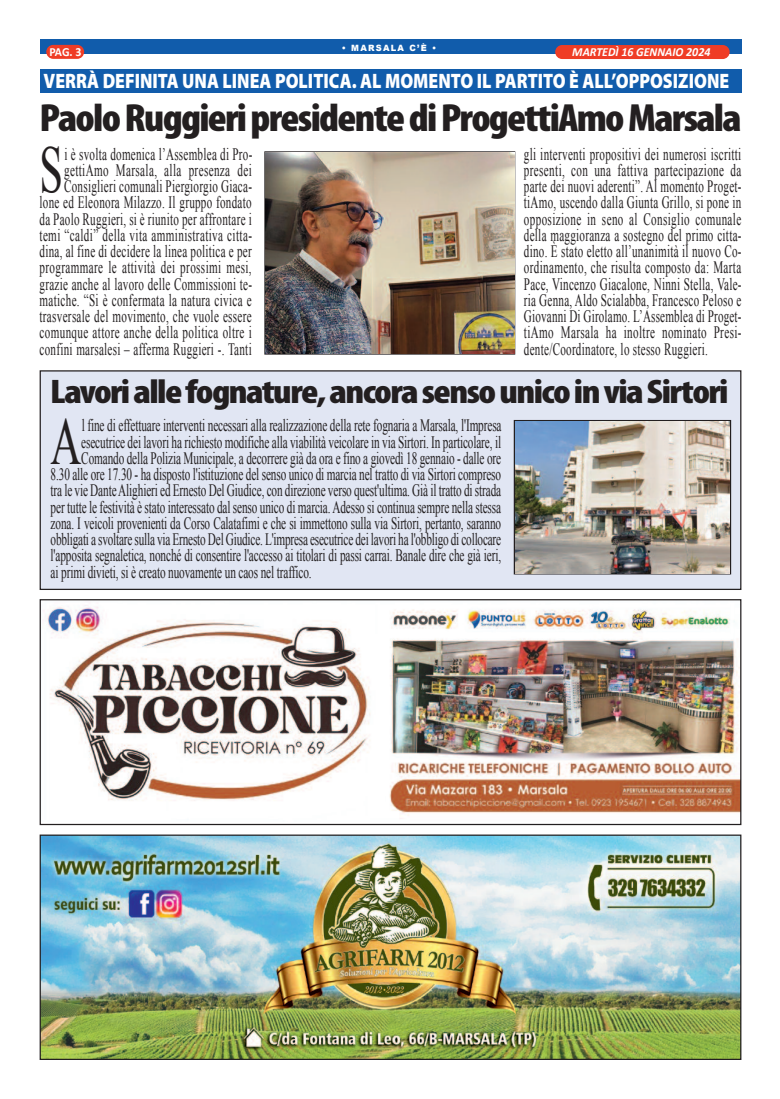
<style>
.page{position:relative;width:780px;height:1099px;background:#fff}
.page>*{position:absolute;margin:0;border:0;box-sizing:border-box;transform-origin:0 0}
.t1{font:66.5px "Times New Roman";color:#231f20;scale:.65 1}
.t2{font:66.5px "Times New Roman";color:#231f20;scale:.64 1}
.t3{font:900 condensed 39.5px "Myriad Pro";letter-spacing:-.04em;color:#231f20;scale:1.08 1}
.t4{font:900 condensed 34.25px "Myriad Pro";letter-spacing:-.04em;color:#231f20;scale:1.15 1}
.t5{font:900 20.88px "Myriad Pro";color:#fff;scale:.85 1}
.t6{font:17.38px "Times New Roman";letter-spacing:-.01em;color:#231f20;scale:.65 1}
.t7{font:17.38px/16.2px "Times New Roman";letter-spacing:-.01em;color:#231f20;text-align:justify;scale:.64 1}
.t8{font:17.38px/16.2px "Times New Roman";letter-spacing:.025em;color:#231f20;text-align:right;scale:.64 1}
.t9{font:italic 700 12.38px "Calibri";color:#fff;scale:.96 1}
.t10{font:700 12.38px "Calibri";color:#fff;scale:.96 1}
.t11{font:900 8.62px "Arial";letter-spacing:.15em;color:#fff;scale:.96 1}
</style>
<div class="page">
<div style="left:40px;top:40px;width:701px;height:14px;background:#115cab"></div>
<div style="left:46px;top:45px;width:38px;height:14px;background:#ef3c25;border-radius:7px"></div>
<div style="left:555px;top:45px;width:174px;height:14px;background:#ef3c25;border-radius:7px"></div>
<div style="left:40px;top:371px;width:700px;height:218px;background:#e1e6f3"></div>
<div style="left:40px;top:370px;width:701px;height:220px;border:1px solid #231f20"></div>
<div style="left:40px;top:69px;width:701px;height:24px;background:#115cab"></div>
<img style="left:43px;top:605px;width:696px;height:214px">
<div style="left:40px;top:599px;width:701px;height:226px;border:1px solid #231f20"></div>
<img style="left:42px;top:836px;width:697px;height:221px">
<div style="left:40px;top:834px;width:701px;height:225px;border:1px solid #231f20"></div>
<img style="left:265px;top:152px;width:249px;height:201px">
<div style="left:513px;top:420px;width:218px;height:154px;border:1px solid #231f20"></div>
<img style="left:515px;top:421px;width:214px;height:152px">
<p class="t11" style="left:342px;top:41px;width:100px">• MARSALA C’È •</p>
<p class="t10" style="left:49px;top:47px;width:35px">PAG. 3</p>
<p class="t9" style="left:572px;top:46px;width:145px">MARTEDÌ 16 GENNAIO 2024</p>
<p class="t5" style="left:44px;top:73px;width:808px">VERRÀ DEFINITA UNA LINEA POLITICA. AL MOMENTO IL PARTITO È ALL’OPPOSIZIONE</p>
<h2 class="t3" style="left:40px;top:103px;width:651px">PaoloRuggieripresidentediProgettiAmoMarsala</h2>
<h1 class="t2" style="left:40px;top:133px;width:38px">S</h1>
<p class="t8" style="left:40px;top:146px;width:334px">i è svolta domenica l’Assemblea di Pro&shy;gettiAmo Marsala, alla presenza dei Consiglieri comunali Piergiorgio Giaca-<br>lone ed Eleonora Milazzo. Il gruppo fondato da Paolo Ruggieri, si è riunito per affrontare i temi “caldi” della vita amministrativa citta&shy;dina, al fine di decidere la linea politica e per programmare le attività dei prossimi mesi, grazie anche al lavoro delle Commissioni te&shy;matiche. “Si è confermata la natura civica e trasversale del movimento, che vuole essere comunque attore anche della politica oltre i confini marsalesi – afferma Ruggieri -. Tanti</p>
<p class="t7" style="left:524px;top:146px;width:341px">gli interventi propositivi dei numerosi iscritti presenti, con una fattiva partecipazione da parte dei nuovi aderenti”. Al momento Proget&shy;tiAmo, uscendo dalla Giunta Grillo, si pone in opposizione in seno al Consiglio comunale della maggioranza a sostegno del primo citta&shy;dino. È stato eletto all’unanimità il nuovo Co&shy;ordinamento, che risulta composto da: Marta Pace, Vincenzo Giacalone, Ninni Stella, Vale&shy;ria Genna, Aldo Scialabba, Francesco Peloso e Giovanni Di Girolamo. L’Assemblea di Proget&shy;tiAmo Marsala ha inoltre nominato Presi&shy;dente/Coordinatore, lo stesso Ruggieri.</p>
<h3 class="t4" style="left:50px;top:379px;width:591px">Lavoriallefognature,ancorasensounicoinviaSirtori</h3>
<h1 class="t1" style="left:51px;top:404px;width:49px">A</h1>
<p class="t6" style="left:82px;top:416px;width:647px">l fine di effettuare interventi necessari alla realizzazione della rete fognaria a Marsala, l'Impresa</p>
<p class="t6" style="left:81px;top:432px;width:647px">esecutrice dei lavori ha richiesto modifiche alla viabilità veicolare in via Sirtori. In particolare, il</p>
<p class="t6" style="left:81px;top:448px;width:647px">Comando della Polizia Municipale, a decorrere già da ora e fino a giovedì 18 gennaio - dalle ore</p>
<p class="t6" style="left:51px;top:464px;width:694px">8.30 alle ore 17.30 - ha disposto l'istituzione del senso unico di marcia nel tratto di via Sirtori compreso</p>
<p class="t6" style="left:51px;top:481px;width:694px">tra le vie DanteAlighieri ed Ernesto Del Giudice, con direzione verso quest'ultima. Già il tratto di strada</p>
<p class="t6" style="left:51px;top:497px;width:694px">per tutte le festività è stato interessato dal senso unico di marcia. Adesso si continua sempre nella stessa</p>
<p class="t6" style="left:51px;top:513px;width:694px">zona. I veicoli provenienti da Corso Calatafimi e che si immettono sulla via Sirtori, pertanto, saranno</p>
<p class="t6" style="left:51px;top:529px;width:694px">obbligati a svoltare sulla via Ernesto Del Giudice. L'impresa esecutrice dei lavori ha l'obbligo di collocare</p>
<p class="t6" style="left:51px;top:546px;width:694px">l'apposita segnaletica, nonché di consentire l'accesso ai titolari di passi carrai. Banale dire che già ieri,</p>
<p class="t6" style="left:51px;top:562px;width:403px">ai primi divieti, si è creato nuovamente un caos nel traffico.</p>
</div>
